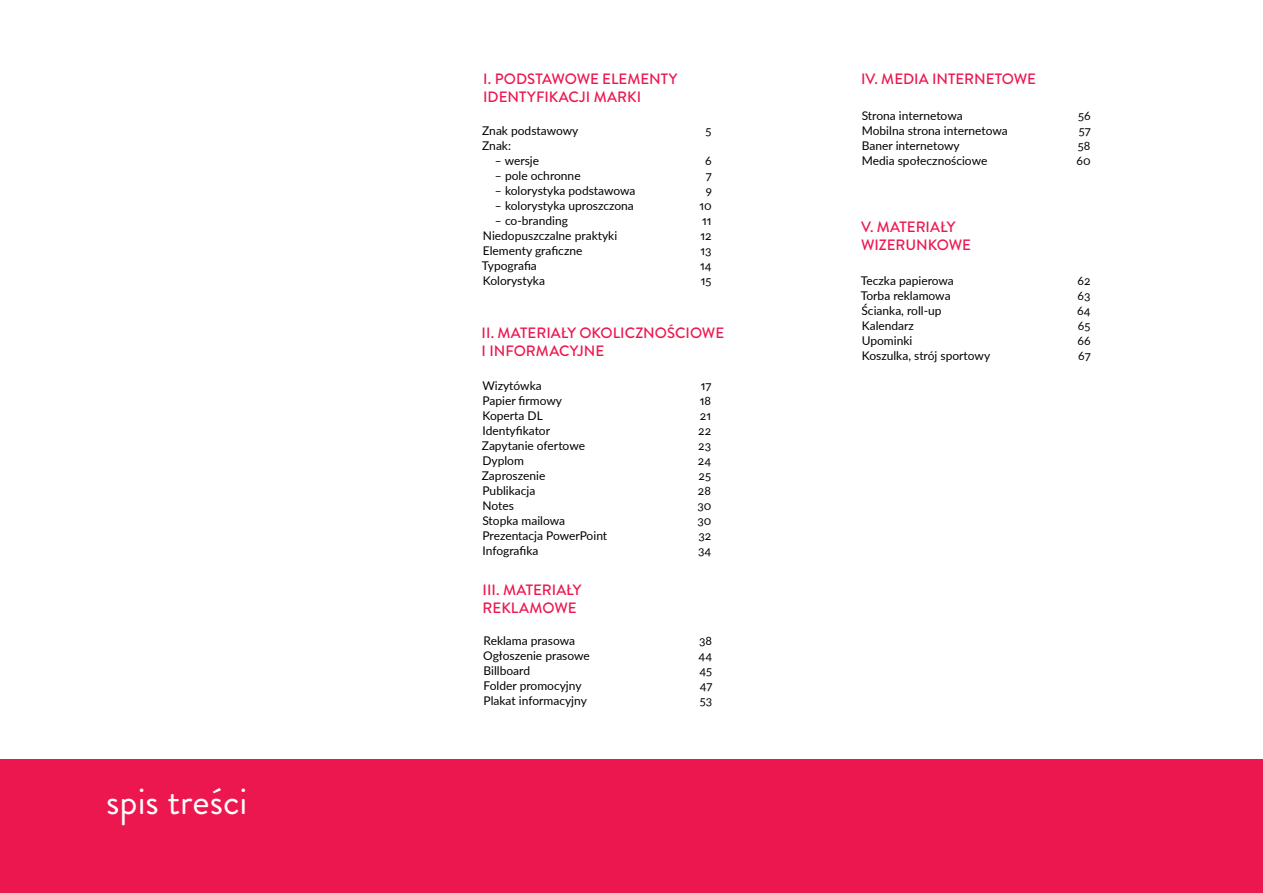
<style>
.page{position:relative;width:1263px;height:893px;background:#fff}
.page>*{position:absolute;margin:0;border:0;box-sizing:border-box;transform-origin:0 0}
.t1{font:37.5px "Brandon Grotesque";color:#fff}
.t2{font:500 15px/18px "Brandon Grotesque";color:#ed174f}
.t3{font:12px "Lato";color:#000}
</style>
<div class="page">
<div style="left:0;top:759px;width:1263px;height:134px;background:#ed174f"></div>
<h1 class="t1" style="left:106px;top:776px;width:143px">spis treści</h1>
<p class="t2" style="left:483px;top:70px;width:196px">I. PODSTAWOWE ELEMENTY<br>IDENTYFIKACJI MARKI</p>
<p class="t3" style="left:482px;top:122px;width:98px">Znak podstawowy</p>
<p class="t3" style="left:705px;top:122px;width:7px">5</p>
<p class="t3" style="left:482px;top:137px;width:30px">Znak:</p>
<p class="t3" style="left:495px;top:152px;width:46px">– wersje</p>
<p class="t3" style="left:705px;top:152px;width:8px">6</p>
<p class="t3" style="left:495px;top:167px;width:87px">– pole ochronne</p>
<p class="t3" style="left:706px;top:167px;width:7px">7</p>
<p class="t3" style="left:495px;top:182px;width:142px">– kolorystyka podstawowa</p>
<p class="t3" style="left:706px;top:182px;width:8px">9</p>
<p class="t3" style="left:495px;top:197px;width:140px">– kolorystyka uproszczona</p>
<p class="t3" style="left:699px;top:197px;width:14px">10</p>
<p class="t3" style="left:495px;top:212px;width:75px">– co-branding</p>
<p class="t3" style="left:702px;top:212px;width:11px">11</p>
<p class="t3" style="left:483px;top:227px;width:136px">Niedopuszczalne praktyki</p>
<p class="t3" style="left:700px;top:227px;width:13px">12</p>
<p class="t3" style="left:483px;top:242px;width:101px">Elementy graficzne</p>
<p class="t3" style="left:700px;top:242px;width:13px">13</p>
<p class="t3" style="left:482px;top:257px;width:56px">Typografia</p>
<p class="t3" style="left:700px;top:257px;width:13px">14</p>
<p class="t3" style="left:483px;top:272px;width:64px">Kolorystyka</p>
<p class="t3" style="left:701px;top:272px;width:12px">15</p>
<p class="t2" style="left:482px;top:324px;width:244px">II. MATERIAŁY OKOLICZNOŚCIOWE<br>I INFORMACYJNE</p>
<p class="t3" style="left:482px;top:377px;width:61px">Wizytówka</p>
<p class="t3" style="left:701px;top:377px;width:12px">17</p>
<p class="t3" style="left:482px;top:392px;width:81px">Papier firmowy</p>
<p class="t3" style="left:700px;top:392px;width:13px">18</p>
<p class="t3" style="left:482px;top:407px;width:62px">Koperta DL</p>
<p class="t3" style="left:700px;top:407px;width:13px">21</p>
<p class="t3" style="left:482px;top:422px;width:69px">Identyfikator</p>
<p class="t3" style="left:698px;top:422px;width:15px">22</p>
<p class="t3" style="left:482px;top:437px;width:105px">Zapytanie ofertowe</p>
<p class="t3" style="left:698px;top:437px;width:14px">23</p>
<p class="t3" style="left:482px;top:452px;width:43px">Dyplom</p>
<p class="t3" style="left:698px;top:452px;width:15px">24</p>
<p class="t3" style="left:482px;top:467px;width:65px">Zaproszenie</p>
<p class="t3" style="left:698px;top:467px;width:14px">25</p>
<p class="t3" style="left:482px;top:482px;width:54px">Publikacja</p>
<p class="t3" style="left:698px;top:482px;width:15px">28</p>
<p class="t3" style="left:482px;top:497px;width:33px">Notes</p>
<p class="t3" style="left:697px;top:497px;width:15px">30</p>
<p class="t3" style="left:482px;top:512px;width:84px">Stopka mailowa</p>
<p class="t3" style="left:697px;top:512px;width:15px">30</p>
<p class="t3" style="left:482px;top:527px;width:126px">Prezentacja PowerPoint</p>
<p class="t3" style="left:698px;top:527px;width:14px">32</p>
<p class="t3" style="left:482px;top:542px;width:57px">Infografika</p>
<p class="t3" style="left:698px;top:542px;width:15px">34</p>
<p class="t2" style="left:483px;top:581px;width:100px">III. MATERIAŁY<br>REKLAMOWE</p>
<p class="t3" style="left:484px;top:632px;width:93px">Reklama prasowa</p>
<p class="t3" style="left:699px;top:632px;width:14px">38</p>
<p class="t3" style="left:483px;top:647px;width:108px">Ogłoszenie prasowe</p>
<p class="t3" style="left:699px;top:647px;width:15px">44</p>
<p class="t3" style="left:484px;top:662px;width:48px">Billboard</p>
<p class="t3" style="left:699px;top:662px;width:14px">45</p>
<p class="t3" style="left:484px;top:677px;width:99px">Folder promocyjny</p>
<p class="t3" style="left:700px;top:677px;width:14px">47</p>
<p class="t3" style="left:484px;top:692px;width:105px">Plakat informacyjny</p>
<p class="t3" style="left:700px;top:692px;width:14px">53</p>
<p class="t2" style="left:861px;top:70px;width:176px">IV. MEDIA INTERNETOWE</p>
<p class="t3" style="left:862px;top:107px;width:102px">Strona internetowa</p>
<p class="t3" style="left:1078px;top:107px;width:14px">56</p>
<p class="t3" style="left:862px;top:122px;width:147px">Mobilna strona internetowa</p>
<p class="t3" style="left:1079px;top:122px;width:13px">57</p>
<p class="t3" style="left:862px;top:137px;width:99px">Baner internetowy</p>
<p class="t3" style="left:1078px;top:137px;width:14px">58</p>
<p class="t3" style="left:862px;top:152px;width:127px">Media społecznościowe</p>
<p class="t3" style="left:1076px;top:152px;width:16px">60</p>
<p class="t2" style="left:861px;top:218px;width:111px">V. MATERIAŁY<br>WIZERUNKOWE</p>
<p class="t3" style="left:861px;top:272px;width:95px">Teczka papierowa</p>
<p class="t3" style="left:1077px;top:272px;width:15px">62</p>
<p class="t3" style="left:861px;top:287px;width:91px">Torba reklamowa</p>
<p class="t3" style="left:1077px;top:287px;width:14px">63</p>
<p class="t3" style="left:861px;top:302px;width:82px">Ścianka, roll-up</p>
<p class="t3" style="left:1077px;top:302px;width:15px">64</p>
<p class="t3" style="left:862px;top:317px;width:54px">Kalendarz</p>
<p class="t3" style="left:1078px;top:317px;width:14px">65</p>
<p class="t3" style="left:862px;top:332px;width:52px">Upominki</p>
<p class="t3" style="left:1077px;top:332px;width:15px">66</p>
<p class="t3" style="left:862px;top:347px;width:130px">Koszulka, strój sportowy</p>
<p class="t3" style="left:1078px;top:347px;width:14px">67</p>
</div>
